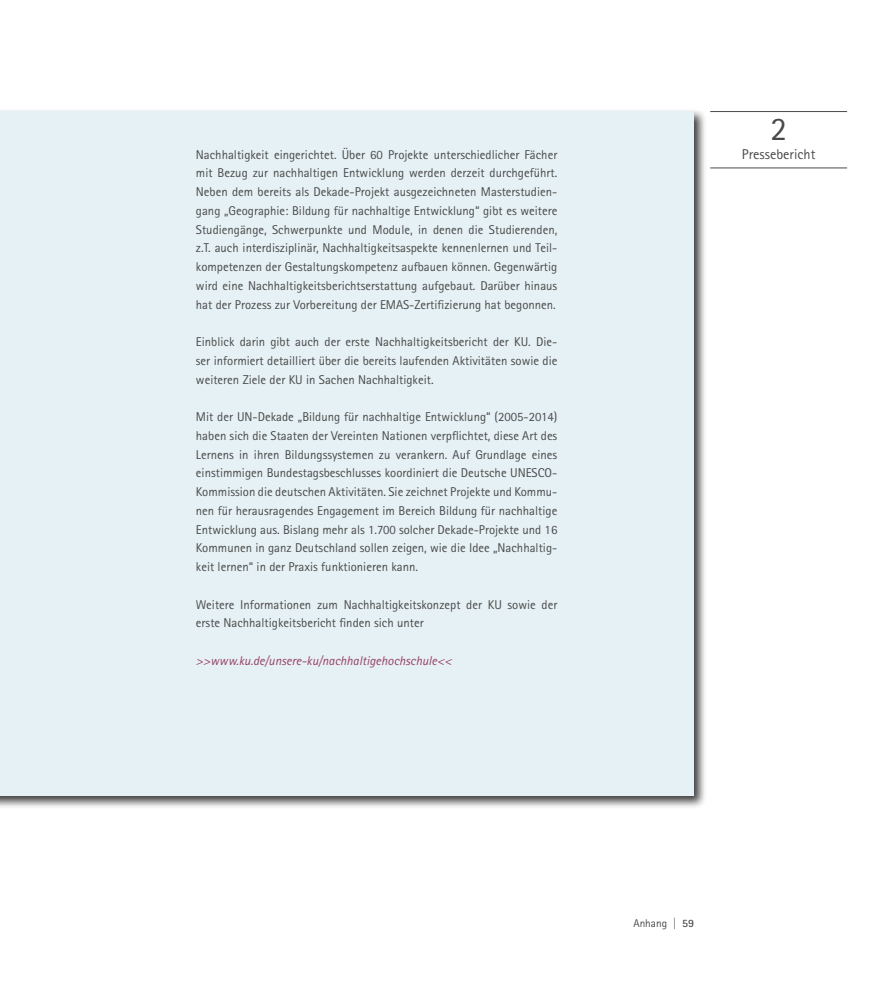
<style>
.page{position:relative;width:893px;height:1008px;background:#fff}
.page>*{position:absolute;margin:0;border:0;box-sizing:border-box;transform-origin:0 0}
.t1{font:33px "Rotis Sans Serif Pro";color:#494948}
.t2{font:14.25px "Rotis Sans Serif Pro";color:#494948}
.t3{font:12.75px/18.8px "Rotis Sans Serif Pro";color:#494948;text-align:justify}
.t4{font:italic 12.75px "Rotis Sans Serif Pro";color:#973f65}
.t5{font:11.25px "Rotis Sans Serif Pro";color:#494948}
.s1{font-weight:700}
</style>
<div class="page">
<div style="left:0;top:108px;width:707px;height:701px;background:#000;opacity:.75"></div>
<div style="left:0;top:112px;width:694px;height:684px;background:#e6f1f5"></div>
<hr style="left:710px;top:168px;width:137px;height:1px;background:#494948">
<hr style="left:710px;top:111px;width:137px;height:1px;background:#494948">
<p class="t3" style="left:196px;top:145px;width:363px">Nachhaltigkeit eingerichtet. Über 60 Projekte unterschiedlicher Fächer mit Bezug zur nachhaltigen Entwicklung werden derzeit durchgeführt.<br>Neben dem bereits als Dekade-Projekt ausgezeichneten Masterstudien&shy;gang „Geographie: Bildung für nachhaltige Entwicklung“ gibt es weitere Studiengänge, Schwerpunkte und Module, in denen die Studierenden, z.T. auch interdisziplinär, Nachhaltigkeitsaspekte kennenlernen und Teil&shy;kompetenzen der Gestaltungskompetenz aufbauen können. Gegenwärtig wird eine Nachhaltigkeitsberichtserstattung aufgebaut. Darüber hinaus hat der Prozess zur Vorbereitung der EMAS-Zertifizierung hat begonnen.</p>
<p class="t3" style="left:196px;top:332px;width:363px">Einblick darin gibt auch der erste Nachhaltigkeitsbericht der KU. Die&shy;ser informiert detailliert über die bereits laufenden Aktivitäten sowie die weiteren Ziele der KU in Sachen Nachhaltigkeit.</p>
<p class="t3" style="left:196px;top:407px;width:363px">Mit der UN-Dekade „Bildung für nachhaltige Entwicklung“ (2005-2014) haben sich die Staaten der Vereinten Nationen verpflichtet, diese Art des Lernens in ihren Bildungssystemen zu verankern. Auf Grundlage eines einstimmigen Bundestagsbeschlusses koordiniert die Deutsche UNESCO-Kommission die deutschen Aktivitäten. Sie zeichnet Projekte und Kommu&shy;nen für herausragendes Engagement im Bereich Bildung für nachhaltige Entwicklung aus. Bislang mehr als 1.700 solcher Dekade-Projekte und 16<br>Kommunen in ganz Deutschland sollen zeigen, wie die Idee „Nachhaltig&shy;keit lernen“ in der Praxis funktionieren kann.</p>
<p class="t3" style="left:196px;top:595px;width:363px">Weitere Informationen zum Nachhaltigkeitskonzept der KU sowie der erste Nachhaltigkeitsbericht finden sich unter</p>
<p class="t4" style="left:196px;top:653px;width:257px">&gt;&gt;www.ku.de/unsere-ku/nachhaltigehochschule&lt;&lt;</p>
<h1 class="t1" style="left:770px;top:109px;width:18px">2</h1>
<p class="t2" style="left:742px;top:145px;width:75px">Pressebericht</p>
<p class="t5" style="left:633px;top:917px;width:62px">Anhang | <span class="s1">59</span></p>
</div>
